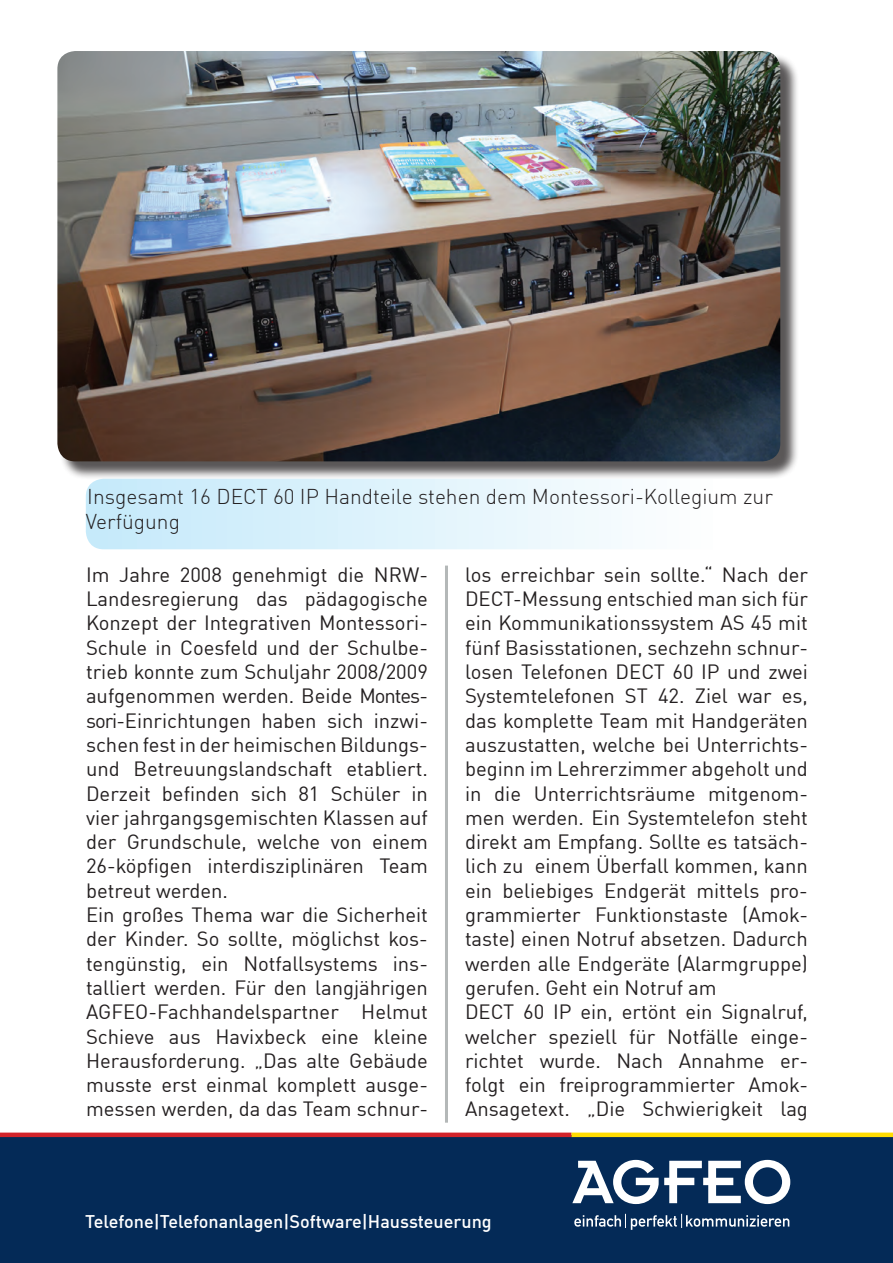
<style>
.page{position:relative;width:893px;height:1263px;background:#fff}
.page>*{position:absolute;margin:0;border:0;box-sizing:border-box;transform-origin:0 0}
.t1{font:300 21px/25.2px "DIN Offc";color:#231f20}
.t2{font:20.25px/24.3px "DIN Offc";color:#231f20}
.t3{font:500 18px "DIN Offc";color:#fff}
</style>
<div class="page">
<div style="left:0;top:1135px;width:893px;height:128px;background:#042a57"></div>
<div style="left:571px;top:1132px;width:322px;height:5px;background:#ffdc01"></div>
<div style="left:0;top:1132px;width:571px;height:5px;background:#d1232a"></div>
<hr style="left:892px;top:1132px;width:1px;height:131px;background:#042a57">
<svg style="left:572px;top:1160px;width:218px;height:44px"></svg>
<svg style="left:574px;top:1214px;width:215px;height:16px"></svg>
<div style="left:60px;top:53px;width:739px;height:427px;background:#231f20;opacity:.75"></div>
<img style="left:57px;top:51px;width:723px;height:410px">
<svg style="left:86px;top:479px;width:713px;height:70px"></svg>
<hr style="left:445px;top:566px;width:3px;height:557px;background:#b4b8b8">
<p class="t1" style="left:86px;top:483px;width:689px">Insgesamt 16 DECT 60 IP Handteile stehen dem Montessori-Kollegium zur<br>Verfügung</p>
<p class="t2" style="left:86px;top:562px;width:343px">Im Jahre 2008 genehmigt die NRW-Landesregierung das pädagogische Konzept der Integrativen Montessori-Schule in Coesfeld und der Schulbe&shy;trieb konnte zum Schuljahr 2008/2009 aufgenommen werden. Beide Montes&shy;sori-Einrichtungen haben sich inzwi&shy;schen fest in der heimischen Bildungs&shy;und Betreuungslandschaft etabliert.<br>Derzeit befinden sich 81 Schüler in vier jahrgangsgemischten Klassen auf der Grundschule, welche von einem 26-köpfigen interdisziplinären Team betreut werden.<br>Ein großes Thema war die Sicherheit der Kinder. So sollte, möglichst kos&shy;tengünstig, ein Notfallsystems ins&shy;talliert werden. Für den langjährigen AGFEO-Fachhandelspartner Helmut Schieve aus Havixbeck eine kleine Herausforderung. „Das alte Gebäude musste erst einmal komplett ausge&shy;messen werden, da das Team schnur-</p>
<p class="t2" style="left:465px;top:562px;width:344px">los erreichbar sein sollte.“ Nach der DECT-Messung entschied man sich für ein Kommunikationssystem AS 45 mit fünf Basisstationen, sechzehn schnur&shy;losen Telefonen DECT 60 IP und zwei Systemtelefonen ST 42. Ziel war es, das komplette Team mit Handgeräten auszustatten, welche bei Unterrichts&shy;beginn im Lehrerzimmer abgeholt und in die Unterrichtsräume mitgenom&shy;men werden. Ein Systemtelefon steht direkt am Empfang. Sollte es tatsäch&shy;lich zu einem Überfall kommen, kann ein beliebiges Endgerät mittels pro&shy;grammierter Funktionstaste (Amok&shy;taste) einen Notruf absetzen. Dadurch werden alle Endgeräte (Alarmgruppe) gerufen. Geht ein Notruf am<br>DECT 60 IP ein, ertönt ein Signalruf, welcher speziell für Notfälle einge&shy;richtet wurde. Nach Annahme er&shy;folgt ein freiprogrammierter Amok-Ansagetext. „Die Schwierigkeit lag</p>
<p class="t3" style="left:85px;top:1209px;width:408px">Telefone|Telefonanlagen|Software|Haussteuerung</p>
</div>
